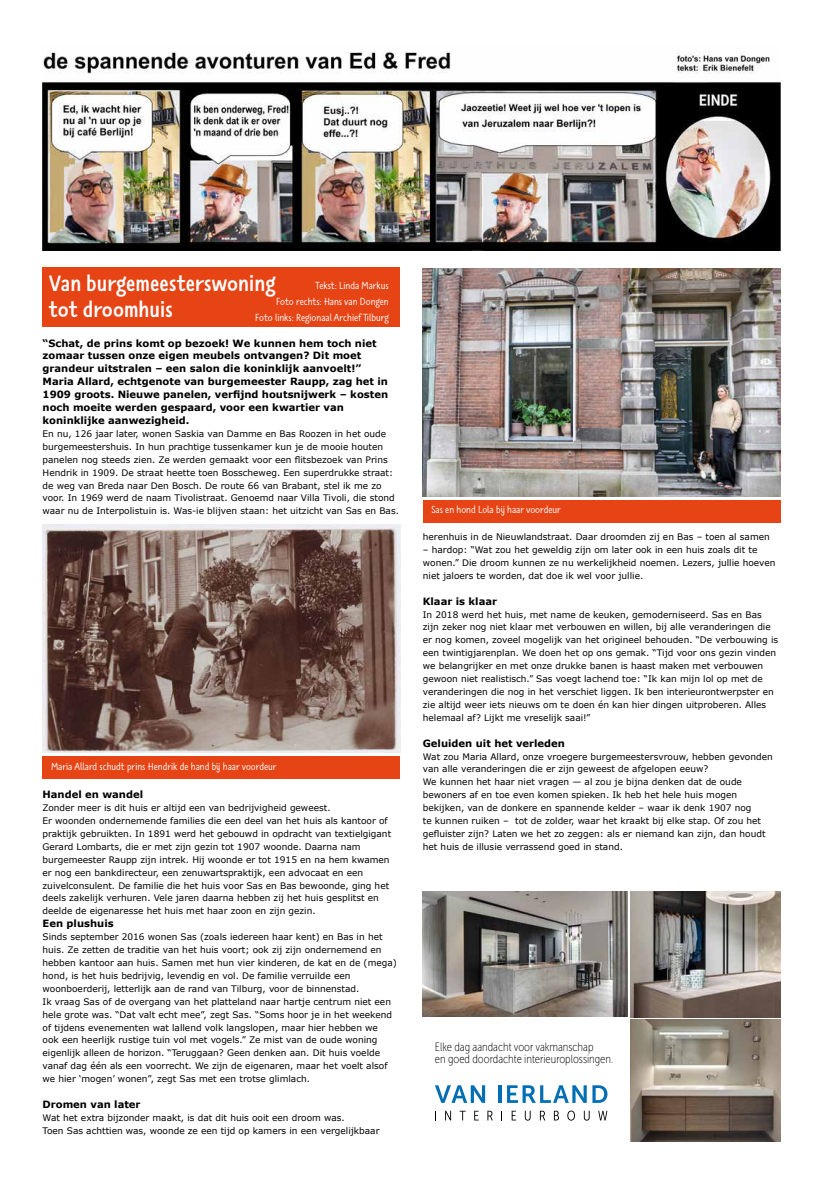
<style>
.page{position:relative;width:823px;height:1191px;background:#fff}
.page>*{position:absolute;margin:0;border:0;box-sizing:border-box;transform-origin:0 0}
.t1{font:700 22px/26px "Tilburgs Ans";color:#fff}
.t2{font:12px/12px "Museo Sans Condensed 100";color:#000}
.t3{font:700 10px/12.9px "Verdana";color:#000}
.t4{font:10px/16.1px "Tilburgs Ans";color:#fff;text-align:right}
.t5{font:9px/12.9px "Verdana";color:#000}
</style>
<div class="page">
<img style="left:43px;top:51px;width:737px;height:200px">
<div style="left:43px;top:267px;width:357px;height:60px;background:#e64415"></div>
<div style="left:422px;top:500px;width:358px;height:22px;background:#e64415"></div>
<div style="left:43px;top:756px;width:357px;height:22px;background:#e64415"></div>
<img style="left:422px;top:268px;width:358px;height:228px">
<img style="left:43px;top:524px;width:357px;height:229px">
<svg style="left:435px;top:1085px;width:50px;height:17px"></svg>
<hr style="left:498px;top:1085px;width:3px;height:17px;background:#006eb3">
<svg style="left:507px;top:1085px;width:79px;height:17px"></svg>
<svg style="left:592px;top:1085px;width:15px;height:17px"></svg>
<svg style="left:445px;top:1110px;width:6px;height:10px"></svg>
<svg style="left:459px;top:1110px;width:6px;height:10px"></svg>
<svg style="left:474px;top:1110px;width:4px;height:10px"></svg>
<svg style="left:487px;top:1110px;width:5px;height:10px"></svg>
<svg style="left:511px;top:1110px;width:5px;height:10px"></svg>
<svg style="left:524px;top:1110px;width:6px;height:10px"></svg>
<svg style="left:539px;top:1110px;width:6px;height:10px"></svg>
<svg style="left:553px;top:1110px;width:5px;height:10px"></svg>
<svg style="left:567px;top:1110px;width:7px;height:10px"></svg>
<svg style="left:583px;top:1110px;width:6px;height:10px"></svg>
<svg style="left:598px;top:1110px;width:9px;height:10px"></svg>
<img style="left:630px;top:1019px;width:150px;height:122px">
<img style="left:422px;top:891px;width:204px;height:126px">
<img style="left:630px;top:891px;width:150px;height:126px">
<h1 class="t1" style="left:49px;top:271px;width:228px">Van burgemeesterswoning tot droomhuis</h1>
<p class="t3" style="left:43px;top:336px;width:347px">“Schat, de prins komt op bezoek! We kunnen hem toch niet zomaar tussen onze eigen meubels ontvangen? Dit moet grandeur uitstralen – een salon die koninklijk aanvoelt!” Maria Allard, echtgenote van burgemeester Raupp, zag het in 1909 groots. Nieuwe panelen, verfijnd houtsnijwerk – kosten noch moeite werden gespaard, voor een kwartier van koninklijke aanwezigheid.</p>
<p class="t5" style="left:43px;top:427px;width:358px">En nu, 126 jaar later, wonen Saskia van Damme en Bas Roozen in het oude burgemeestershuis. In hun prachtige tussenkamer kun je de mooie houten panelen nog steeds zien. Ze werden gemaakt voor een flitsbezoek van Prins Hendrik in 1909. De straat heette toen Bosscheweg. Een superdrukke straat: de weg van Breda naar Den Bosch. De route 66 van Brabant, stel ik me zo voor. In 1969 werd de naam Tivolistraat. Genoemd naar Villa Tivoli, die stond waar nu de Interpolistuin is. Was-ie blijven staan: het uitzicht van Sas en Bas.</p>
<p class="t4" style="left:255px;top:277px;width:135px">Tekst: Linda Markus<br>Foto rechts: Hans van Dongen<br>Foto links: Regionaal Archief Tilburg</p>
<p class="t4" style="left:51px;top:759px;width:227px">Maria Allard schudt prins Hendrik de hand bij haar voordeur</p>
<p class="t3" style="left:43px;top:788px;width:102px">Handel en wandel</p>
<p class="t5" style="left:43px;top:801px;width:350px">Zonder meer is dit huis er altijd een van bedrijvigheid geweest.<br>Er woonden ondernemende families die een deel van het huis als kantoor of praktijk gebruikten. In 1891 werd het gebouwd in opdracht van textielgigant Gerard Lombarts, die er met zijn gezin tot 1907 woonde. Daarna nam burgemeester Raupp zijn intrek. Hij woonde er tot 1915 en na hem kwamen er nog een bankdirecteur, een zenuwartspraktijk, een advocaat en een zuivelconsulent. De familie die het huis voor Sas en Bas bewoonde, ging het deels zakelijk verhuren. Vele jaren daarna hebben zij het huis gesplitst en deelde de eigenaresse het huis met haar zoon en zijn gezin.</p>
<p class="t3" style="left:43px;top:917px;width:73px">Een plushuis</p>
<p class="t5" style="left:43px;top:930px;width:355px">Sinds september 2016 wonen Sas (zoals iedereen haar kent) en Bas in het huis. Ze zetten de traditie van het huis voort; ook zij zijn ondernemend en hebben kantoor aan huis. Samen met hun vier kinderen, de kat en de (mega) hond, is het huis bedrijvig, levendig en vol. De familie verruilde een woonboerderij, letterlijk aan de rand van Tilburg, voor de binnenstad.<br>Ik vraag Sas of de overgang van het platteland naar hartje centrum niet een hele grote was. “Dat valt echt mee”, zegt Sas. “Soms hoor je in het weekend of tijdens evenementen wat lallend volk langslopen, maar hier hebben we<br>ook een heerlijk rustige tuin vol met vogels.” Ze mist van de oude woning eigenlijk alleen de horizon. “Teruggaan? Geen denken aan. Dit huis voelde vanaf dag één als een voorrecht. We zijn de eigenaren, maar het voelt alsof we hier ‘mogen’ wonen”, zegt Sas met een trotse glimlach.</p>
<p class="t3" style="left:43px;top:1098px;width:99px">Dromen van later</p>
<p class="t5" style="left:43px;top:1111px;width:338px">Wat het extra bijzonder maakt, is dat dit huis ooit een droom was.<br>Toen Sas achttien was, woonde ze een tijd op kamers in een vergelijkbaar</p>
<p class="t4" style="left:431px;top:501px;width:131px">Sas en hond Lola bij haar voordeur</p>
<p class="t5" style="left:422px;top:530px;width:348px">herenhuis in de Nieuwlandstraat. Daar droomden zij en Bas – toen al samen</p>
<p class="t5" style="left:422px;top:543px;width:354px">– hardop: “Wat zou het geweldig zijn om later ook in een huis zoals dit te wonen.” Die droom kunnen ze nu werkelijkheid noemen. Lezers, jullie hoeven niet jaloers te worden, dat doe ik wel voor jullie.</p>
<p class="t3" style="left:422px;top:594px;width:76px">Klaar is klaar</p>
<p class="t5" style="left:422px;top:608px;width:356px">In 2018 werd het huis, met name de keuken, gemoderniseerd. Sas en Bas zijn zeker nog niet klaar met verbouwen en willen, bij alle veranderingen die er nog komen, zoveel mogelijk van het origineel behouden. “De verbouwing is een twintigjarenplan. We doen het op ons gemak. “Tijd voor ons gezin vinden we belangrijker en met onze drukke banen is haast maken met verbouwen gewoon niet realistisch.” Sas voegt lachend toe: “Ik kan mijn lol op met de veranderingen die nog in het verschiet liggen. Ik ben interieurontwerpster en zie altijd weer iets nieuws om te doen én kan hier dingen uitproberen. Alles helemaal af? Lijkt me vreselijk saai!”</p>
<p class="t3" style="left:422px;top:736px;width:144px">Geluiden uit het verleden</p>
<p class="t5" style="left:422px;top:750px;width:351px">Wat zou Maria Allard, onze vroegere burgemeestersvrouw, hebben gevonden van alle veranderingen die er zijn geweest de afgelopen eeuw?<br>We kunnen het haar niet vragen — al zou je bijna denken dat de oude bewoners af en toe even komen spieken. Ik heb het hele huis mogen bekijken, van de donkere en spannende kelder – waar ik denk 1907 nog<br>te kunnen ruiken – tot de zolder, waar het kraakt bij elke stap. Of zou het gefluister zijn? Laten we het zo zeggen: als er niemand kan zijn, dan houdt het huis de illusie verrassend goed in stand.</p>
<h2 class="t2" style="left:434px;top:1041px;width:180px">Elke dag aandacht voor vakmanschap<br>en goed doordachte interieuroplossingen.</h2>
</div>
